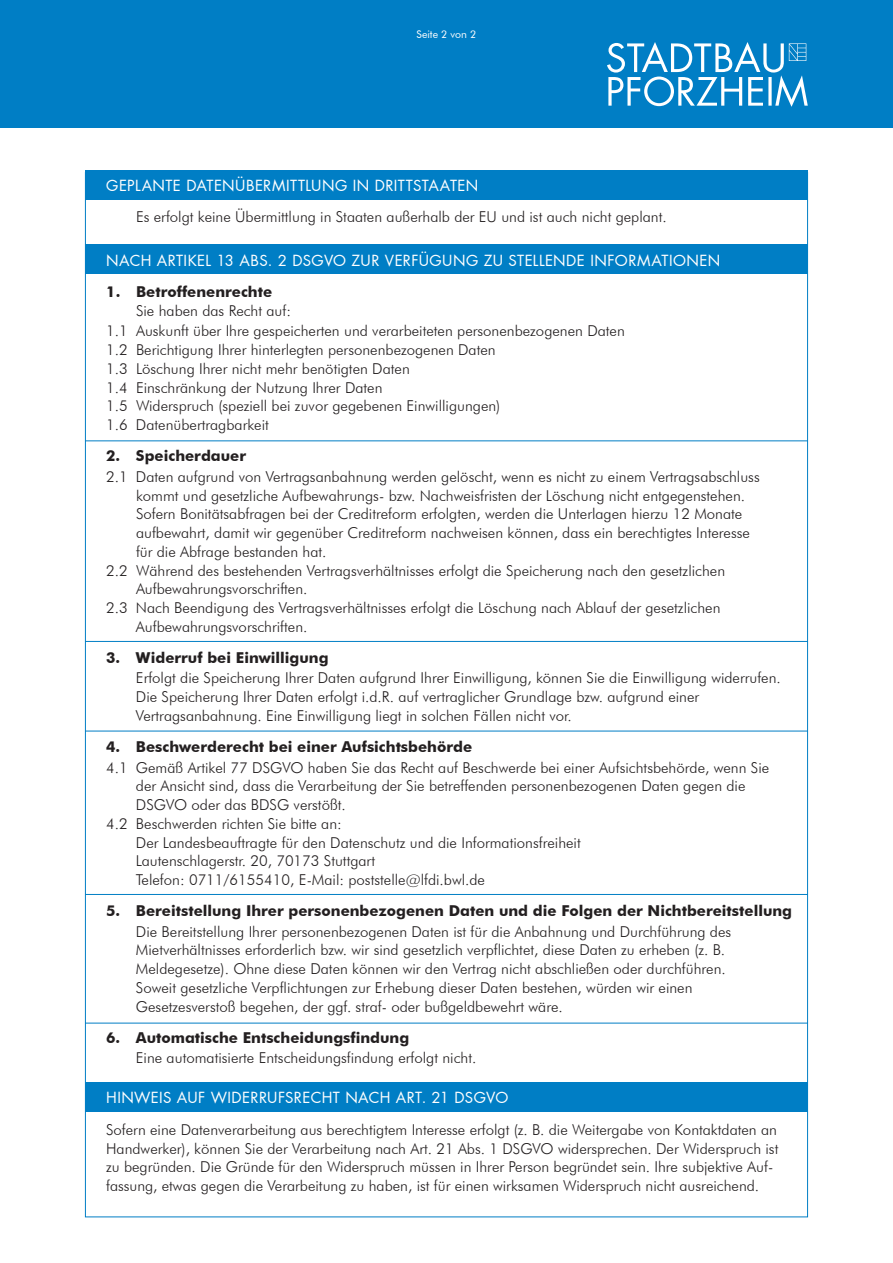
<style>
.page{position:relative;width:893px;height:1263px;background:#fff}
.page>*{position:absolute;margin:0;border:0;box-sizing:border-box;transform-origin:0 0}
.t1{font:300 15px/18.8px "Futura BT";color:#231f20}
.t2{font:700 15px "Futura BT";color:#231f20}
.t3{font:15px "Futura";letter-spacing:.025em;color:#fff}
.t4{font:10.5px "Futura BT";color:#fff}
</style>
<div class="page">
<div style="left:85px;top:244px;width:723px;height:30px;background:#007ec5"></div>
<div style="left:85px;top:170px;width:723px;height:30px;background:#007ec5"></div>
<div style="left:0;top:0;width:893px;height:128px;background:#007ec5"></div>
<svg style="left:607px;top:42px;width:201px;height:65px"></svg>
<hr style="left:85px;top:440px;width:723px;height:1px;background:#007ec5">
<hr style="left:85px;top:641px;width:723px;height:1px;background:#007ec5">
<hr style="left:85px;top:731px;width:723px;height:1px;background:#007ec5">
<hr style="left:85px;top:894px;width:723px;height:1px;background:#007ec5">
<hr style="left:85px;top:1023px;width:723px;height:1px;background:#007ec5">
<div style="left:85px;top:1082px;width:723px;height:30px;background:#007ec5"></div>
<p class="t4" style="left:417px;top:28px;width:61px">Seite 2 von 2</p>
<p class="t3" style="left:106px;top:176px;width:373px">GEPLANTE DATENÜBERMITTLUNG IN DRITTSTAATEN</p>
<p class="t1" style="left:136px;top:208px;width:532px">Es erfolgt keine Übermittlung in Staaten außerhalb der EU und ist auch nicht geplant.</p>
<p class="t3" style="left:106px;top:251px;width:615px">NACH ARTIKEL 13 ABS. 2 DSGVO ZUR VERFÜGUNG ZU STELLENDE INFORMATIONEN</p>
<p class="t2" style="left:106px;top:282px;width:167px">1. Betroffenenrechte</p>
<p class="t1" style="left:106px;top:300px;width:520px;line-height:20.9px;text-indent:30px">Sie haben das Recht auf:<br>1.1 Auskunft über Ihre gespeicherten und verarbeiteten personenbezogenen Daten</p>
<p class="t1" style="left:106px;top:340px;width:396px">1.2 Berichtigung Ihrer hinterlegten personenbezogenen Daten 1.3 Löschung Ihrer nicht mehr benötigten Daten<br>1.4 Einschränkung der Nutzung Ihrer Daten<br>1.5 Widerspruch (speziell bei zuvor gegebenen Einwilligungen)<br>1.6 Datenübertragbarkeit</p>
<p class="t2" style="left:106px;top:446px;width:141px">2. Speicherdauer</p>
<p class="t1" style="left:106px;top:467px;width:655px">2.1 Daten aufgrund von Vertragsanbahnung werden gelöscht, wenn es nicht zu einem Vertragsabschluss</p>
<p class="t1" style="left:136px;top:486px;width:611px">kommt und gesetzliche Aufbewahrungs- bzw. Nachweisfristen der Löschung nicht entgegenstehen.</p>
<p class="t1" style="left:136px;top:504px;width:608px">Sofern Bonitätsabfragen bei der Creditreform erfolgten, werden die Unterlagen hierzu 12 Monate</p>
<p class="t1" style="left:136px;top:523px;width:615px">aufbewahrt, damit wir gegenüber Creditreform nachweisen können, dass ein berechtigtes Interesse</p>
<p class="t1" style="left:136px;top:542px;width:192px">für die Abfrage bestanden hat.</p>
<p class="t1" style="left:106px;top:561px;width:620px">2.2 Während des bestehenden Vertragsverhältnisses erfolgt die Speicherung nach den gesetzlichen</p>
<p class="t1" style="left:136px;top:579px;width:173px">Aufbewahrungsvorschriften.</p>
<p class="t1" style="left:106px;top:598px;width:616px">2.3 Nach Beendigung des Vertragsverhältnisses erfolgt die Löschung nach Ablauf der gesetzlichen</p>
<p class="t1" style="left:136px;top:617px;width:173px">Aufbewahrungsvorschriften.</p>
<p class="t2" style="left:106px;top:648px;width:224px">3. Widerruf bei Einwilligung</p>
<p class="t1" style="left:136px;top:669px;width:646px">Erfolgt die Speicherung Ihrer Daten aufgrund Ihrer Einwilligung, können Sie die Einwilligung widerrufen.<br>Die Speicherung Ihrer Daten erfolgt i.d.R. auf vertraglicher Grundlage bzw. aufgrund einer<br>Vertragsanbahnung. Eine Einwilligung liegt in solchen Fällen nicht vor.</p>
<p class="t2" style="left:106px;top:737px;width:367px">4. Beschwerderecht bei einer Aufsichtsbehörde</p>
<p class="t1" style="left:106px;top:758px;width:665px">4.1 Gemäß Artikel 77 DSGVO haben Sie das Recht auf Beschwerde bei einer Aufsichtsbehörde, wenn Sie</p>
<p class="t1" style="left:136px;top:776px;width:611px">der Ansicht sind, dass die Verarbeitung der Sie betreffenden personenbezogenen Daten gegen die</p>
<p class="t1" style="left:136px;top:795px;width:211px">DSGVO oder das BDSG verstößt.</p>
<p class="t1" style="left:106px;top:814px;width:237px">4.2 Beschwerden richten Sie bitte an:</p>
<p class="t1" style="left:136px;top:833px;width:446px">Der Landesbeauftragte für den Datenschutz und die Informationsfreiheit</p>
<p class="t1" style="left:136px;top:851px;width:241px">Lautenschlagerstr. 20, 70173 Stuttgart</p>
<p class="t1" style="left:136px;top:870px;width:351px">Telefon: 0711/6155410, E-Mail: poststelle@lfdi.bwl.de</p>
<p class="t2" style="left:106px;top:901px;width:687px">5. Bereitstellung Ihrer personenbezogenen Daten und die Folgen der Nichtbereitstellung</p>
<p class="t1" style="left:136px;top:922px;width:597px">Die Bereitstellung Ihrer personenbezogenen Daten ist für die Anbahnung und Durchführung des Mietverhältnisses erforderlich bzw. wir sind gesetzlich verpflichtet, diese Daten zu erheben (z. B.<br>Meldegesetze). Ohne diese Daten können wir den Vertrag nicht abschließen oder durchführen.<br>Soweit gesetzliche Verpflichtungen zur Erhebung dieser Daten bestehen, würden wir einen Gesetzesverstoß begehen, der ggf. straf- oder bußgeldbewehrt wäre.</p>
<p class="t2" style="left:106px;top:1028px;width:305px">6. Automatische Entscheidungsfindung</p>
<p class="t1" style="left:136px;top:1048px;width:342px">Eine automatisierte Entscheidungsfindung erfolgt nicht.</p>
<p class="t3" style="left:106px;top:1088px;width:404px">HINWEIS AUF WIDERRUFSRECHT NACH ART. 21 DSGVO</p>
<p class="t1" style="left:106px;top:1120px;width:674px">Sofern eine Datenverarbeitung aus berechtigtem Interesse erfolgt (z. B. die Weitergabe von Kontaktdaten an Handwerker), können Sie der Verarbeitung nach Art. 21 Abs. 1 DSGVO widersprechen. Der Widerspruch ist zu begründen. Die Gründe für den Widerspruch müssen in Ihrer Person begründet sein. Ihre subjektive Auf&shy;fassung, etwas gegen die Verarbeitung zu haben, ist für einen wirksamen Widerspruch nicht ausreichend.</p>
</div>
